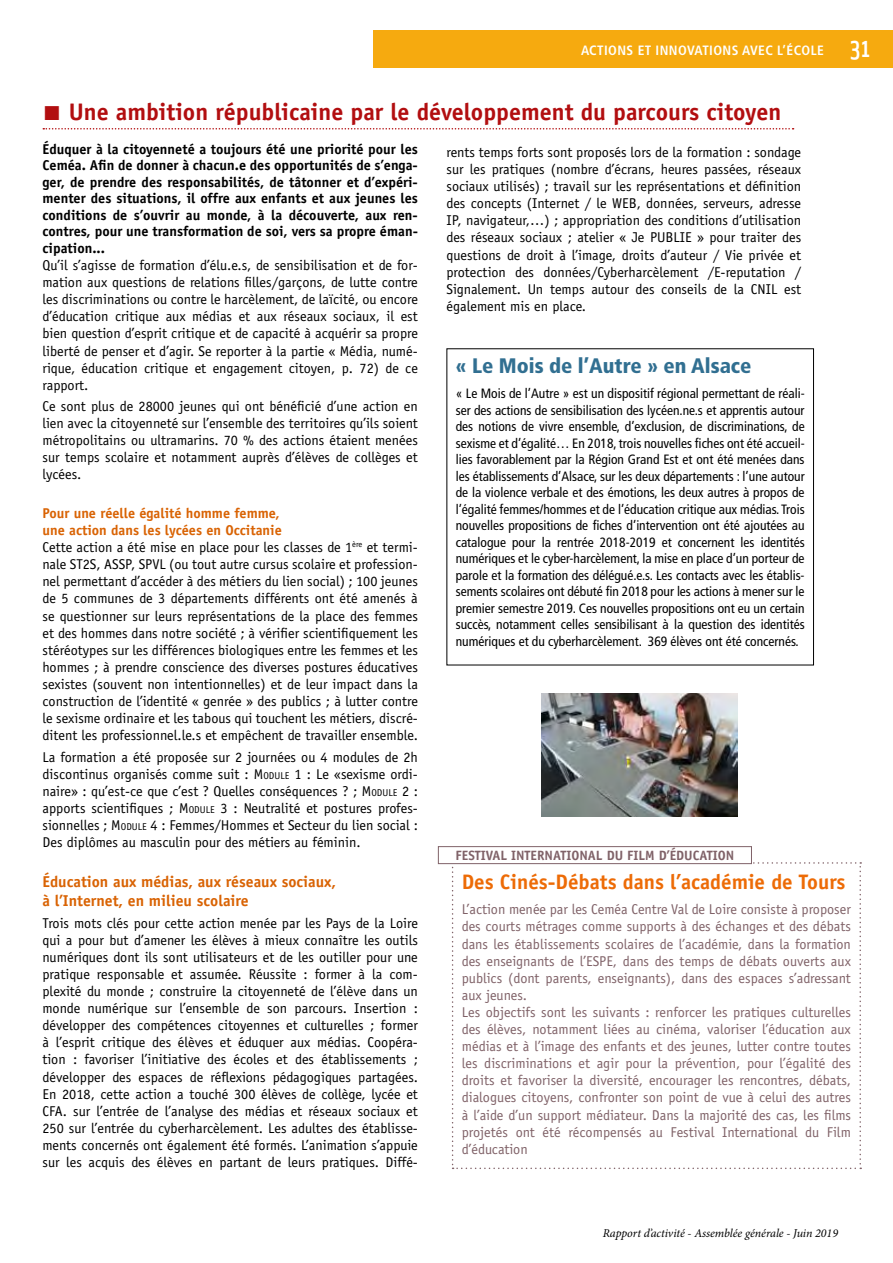
<style>
.page{position:relative;width:893px;height:1263px;background:#fff}
.page>*{position:absolute;margin:0;border:0;box-sizing:border-box;transform-origin:0 0}
.t1{font:700 24px "Officina Sans";color:#b20e10}
.t2{font:700 21px "Officina Sans";color:#ed6b06}
.t3{font:900 condensed 21px "Frutiger";color:#316f91}
.t4{font:700 15.75px/18.9px "Officina Sans";color:#d96304}
.t5{font:14.25px/17.1px "Officina Sans";color:#000;text-align:justify}
.t6{font:14.25px/17.1px "Officina Sans";color:#806268}
.t7{font:700 14.25px/16.5px "Officina Sans";color:#000;text-align:justify}
.t8{font:condensed 13.5px/16.5px "Frutiger";color:#000;text-align:justify}
.t9{font:700 13.5px "Officina Sans";color:#806268}
.t10{font:700 condensed 13.5px "Frutiger";letter-spacing:.03em;color:#fff}
.t11{font:italic 12px "Minion Pro";letter-spacing:-.005em;color:#000}
.s1{font-family:"Solex";font-weight:500;font-stretch:normal;font-size:27px}
.s2{font-family:"Lucida Sans Unicode";font-weight:400}
.s3{font-weight:700;color:#d96304}
.s4{font-style:inherit}
.s5{font-size:10.05px}
</style>
<div class="page">
<div style="left:373px;top:30px;width:520px;height:38px;background:#f6aa0f"></div>
<svg style="left:43px;top:128px;width:751px;height:2px"></svg>
<svg style="left:452px;top:862px;width:409px;height:307px"></svg>
<div style="left:438px;top:846px;width:314px;height:18px;border:1px solid #806268"></div>
<img style="left:541px;top:693px;width:197px;height:123px">
<p class="t10" style="left:581px;top:42px;width:291px">ACTIONS ET INNOVATIONS AVEC L’ÉCOLE <span class="s1">31</span></p>
<h1 class="t1" style="left:43px;top:96px;width:740px"><span class="s2">■</span> Une ambition républicaine par le développement du parcours citoyen</h1>
<p class="t7" style="left:43px;top:141px;width:377px">Éduquer à la citoyenneté a toujours été une priorité pour les Ceméa. Afin de donner à chacun.e des opportunités de s’enga&shy;ger, de prendre des responsabilités, de tâtonner et d’expéri&shy;menter des situations, il offre aux enfants et aux jeunes les conditions de s’ouvrir au monde, à la découverte, aux ren&shy;contres, pour une transformation de soi, vers sa propre éman&shy;cipation...</p>
<p class="t5" style="left:43px;top:257px;width:377px">Qu’il s’agisse de formation d’élu.e.s, de sensibilisation et de for&shy;mation aux questions de relations filles/garçons, de lutte contre les discriminations ou contre le harcèlement, de laïcité, ou encore d’éducation critique aux médias et aux réseaux sociaux, il est bien question d’esprit critique et de capacité à acquérir sa propre liberté de penser et d’agir. Se reporter à la partie « Média, numé&shy;rique, éducation critique et engagement citoyen, p. 72) de ce rapport.</p>
<p class="t5" style="left:43px;top:398px;width:377px">Ce sont plus de 28000 jeunes qui ont bénéficié d’une action en lien avec la citoyenneté sur l’ensemble des territoires qu’ils soient métropolitains ou ultramarins. 70 % des actions étaient menées sur temps scolaire et notamment auprès d’élèves de collèges et lycées.</p>
<p class="t5" style="left:43px;top:505px;width:377px;text-align:left"><span class="s3">Pour une réelle égalité homme femme,<br>une action dans les lycées en Occitanie<br></span>Cette action a été mise en place pour les classes de 1<sup>ère</sup> et termi&shy;nale ST2S, ASSP, SPVL (ou tout autre cursus scolaire et profession&shy;nel permettant d’accéder à des métiers du lien social) ; 100 jeunes de 5 communes de 3 départements différents ont été amenés à se questionner sur leurs représentations de la place des femmes et des hommes dans notre société ; à vérifier scientifiquement les stéréotypes sur les différences biologiques entre les femmes et les hommes ; à prendre conscience des diverses postures éducatives sexistes (souvent non intentionnelles) et de leur impact dans la construction de l’identité « genrée » des publics ; à lutter contre le sexisme ordinaire et les tabous qui touchent les métiers, discré&shy;ditent les professionnel.le.s et empêchent de travailler ensemble.</p>
<p class="t5" style="left:43px;top:748px;width:377px">La formation a été proposée sur 2 journées ou 4 modules de 2h discontinus organisés comme suit : <span class="s4">M</span><span class="s5">ODULE</span> <span class="s4">1</span> : Le «sexisme ordi&shy;naire» : qu’est-ce que c’est ? Quelles conséquences ? ; <span class="s4">M</span><span class="s5">ODULE</span> <span class="s4">2</span> : apports scientifiques ; <span class="s4">M</span><span class="s5">ODULE</span> <span class="s4">3</span> : Neutralité et postures profes&shy;sionnelles ; <span class="s4">M</span><span class="s5">ODULE</span> <span class="s4">4</span> : Femmes/Hommes et Secteur du lien social :<br>Des diplômes au masculin pour des métiers au féminin.</p>
<p class="t4" style="left:43px;top:872px;width:295px">Éducation aux médias, aux réseaux sociaux, à l’Internet, en milieu scolaire</p>
<p class="t5" style="left:43px;top:914px;width:377px">Trois mots clés pour cette action menée par les Pays de la Loire qui a pour but d’amener les élèves à mieux connaître les outils numériques dont ils sont utilisateurs et de les outiller pour une pratique responsable et assumée. Réussite : former à la com&shy;plexité du monde ; construire la citoyenneté de l’élève dans un monde numérique sur l’ensemble de son parcours. Insertion : développer des compétences citoyennes et culturelles ; former à l’esprit critique des élèves et éduquer aux médias. Coopéra&shy;tion : favoriser l’initiative des écoles et des établissements ; développer des espaces de réflexions pédagogiques partagées.<br>En 2018, cette action a touché 300 élèves de collège, lycée et CFA. sur l’entrée de l’analyse des médias et réseaux sociaux et 250 sur l’entrée du cyberharcèlement. Les adultes des établisse&shy;ments concernés ont également été formés. L’animation s’appuie sur les acquis des élèves en partant de leurs pratiques. Diffé-</p>
<p class="t5" style="left:446px;top:144px;width:356px">rents temps forts sont proposés lors de la formation : sondage sur les pratiques (nombre d’écrans, heures passées, réseaux sociaux utilisés) ; travail sur les représentations et définition des concepts (Internet / le WEB, données, serveurs, adresse IP, navigateur,…) ; appropriation des conditions d’utilisation des réseaux sociaux ; atelier « Je PUBLIE » pour traiter des questions de droit à l’image, droits d’auteur / Vie privée et protection des données/Cyberharcèlement /E-reputation / Signalement. Un temps autour des conseils de la CNIL est également mis en place.</p>
<h2 class="t3" style="left:456px;top:353px;width:297px">« Le Mois de l’Autre » en Alsace</h2>
<p class="t8" style="left:456px;top:386px;width:350px">« Le Mois de l’Autre » est un dispositif régional permettant de réali&shy;ser des actions de sensibilisation des lycéen.ne.s et apprentis autour des notions de vivre ensemble, d’exclusion, de discriminations, de sexisme et d’égalité… En 2018, trois nouvelles fiches ont été accueil&shy;lies favorablement par la Région Grand Est et ont été menées dans les établissements d’Alsace, sur les deux départements : l’une autour de la violence verbale et des émotions, les deux autres à propos de l’égalité femmes/hommes et de l’éducation critique aux médias. Trois nouvelles propositions de fiches d’intervention ont été ajoutées au catalogue pour la rentrée 2018-2019 et concernent les identités numériques et le cyber-harcèlement, la mise en place d’un porteur de parole et la formation des délégué.e.s. Les contacts avec les établis&shy;sements scolaires ont débuté fin 2018 pour les actions à mener sur le premier semestre 2019. Ces nouvelles propositions ont eu un certain succès, notamment celles sensibilisant à la question des identités numériques et du cyberharcèlement. 369 élèves ont été concernés.</p>
<p class="t9" style="left:456px;top:847px;width:280px">FESTIVAL INTERNATIONAL DU FILM D’ÉDUCATION</p>
<h2 class="t2" style="left:462px;top:868px;width:385px">Des Cinés-Débats dans l’académie de Tours</h2>
<p class="t6" style="left:462px;top:901px;width:391px">L’action menée par les Ceméa Centre Val de Loire consiste à proposer des courts métrages comme supports à des échanges et des débats dans les établissements scolaires de l’académie, dans la formation des enseignants de l’ESPE, dans des temps de débats ouverts aux publics (dont parents, enseignants), dans des espaces s’adressant aux jeunes.<br>Les objectifs sont les suivants : renforcer les pratiques culturelles des élèves, notamment liées au cinéma, valoriser l’éducation aux médias et à l’image des enfants et des jeunes, lutter contre toutes les discriminations et agir pour la prévention, pour l’égalité des droits et favoriser la diversité, encourager les rencontres, débats, dialogues citoyens, confronter son point de vue à celui des autres à l’aide d’un support médiateur. Dans la majorité des cas, les films projetés ont été récompensés au Festival International du Film d’éducation</p>
<p class="t11" style="left:603px;top:1224px;width:237px">Rapport d’activité - Assemblée générale - Juin 2019</p>
</div>
